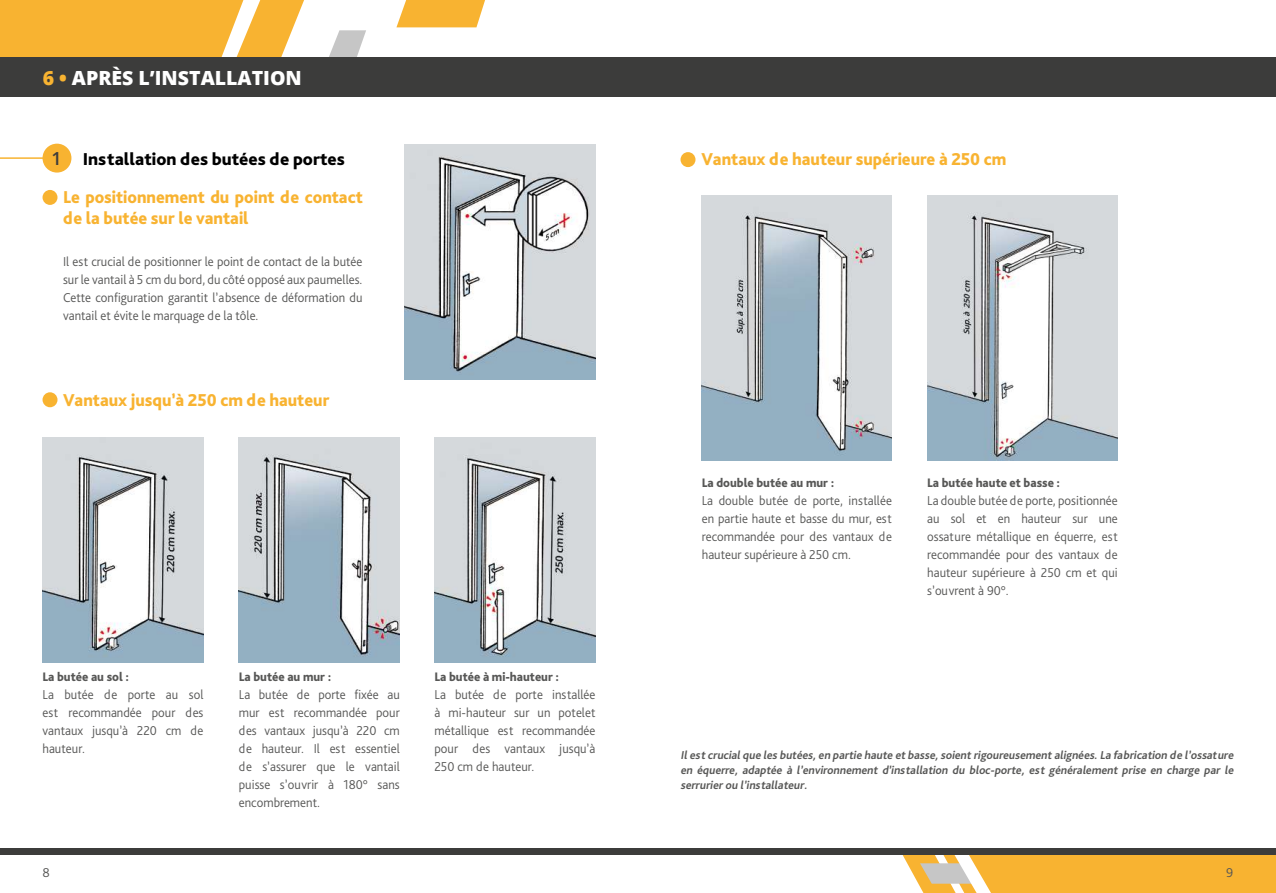
<style>
.page{position:relative;width:1276px;height:893px;background:#fff}
.page>*{position:absolute;margin:0;border:0;box-sizing:border-box;transform-origin:0 0}
.t1{font:800 19.5px "Open Sans";color:#fff}
.t2{font:800 18px/37.7px "Bliss Pro";color:#f8b331;scale:.95 1}
.t3{font:300 13.5px/18px "Bliss Pro";color:#575756;text-align:justify;scale:.95 1}
.t4{font:300 13.5px "Bliss Pro";color:#575756}
.t5{font:800 12.9px "Bliss Pro";color:#575756;scale:.95 1}
.t6{font:italic 700 12px/15px "Bliss Pro";color:#575756;text-align:justify}
.s1{color:#f8b331}
.s2{font-family:"Open Sans";font-weight:600;color:#3c3c3b}
.s3{color:#000}
</style>
<div class="page">
<img style="left:239px;top:438px;width:161px;height:225px">
<hr style="left:0;top:157px;width:58px;height:2px;background:#f8b331">
<div style="left:43px;top:144px;width:28px;height:29px;background:#f8b331;border-radius:50%"></div>
<img style="left:405px;top:145px;width:190px;height:235px">
<img style="left:701px;top:196px;width:191px;height:264px">
<img style="left:927px;top:196px;width:190px;height:264px">
<img style="left:43px;top:438px;width:160px;height:225px">
<img style="left:434px;top:438px;width:161px;height:225px">
<div style="left:43px;top:190px;width:14px;height:15px;background:#f8b331;border-radius:50%"></div>
<div style="left:680px;top:152px;width:15px;height:15px;background:#f8b331;border-radius:50%"></div>
<div style="left:43px;top:392px;width:14px;height:15px;background:#f8b331;border-radius:50%"></div>
<svg style="left:0;top:0;width:304px;height:57px;background:#f8b942"></svg>
<svg style="left:329px;top:30px;width:37px;height:27px"></svg>
<svg style="left:396px;top:0;width:89px;height:27px;background:#f8bb47"></svg>
<div style="left:0;top:57px;width:638px;height:40px;background:#3c3c3b"></div>
<div style="left:638px;top:57px;width:638px;height:40px;background:#3c3c3b"></div>
<svg style="left:902px;top:855px;width:374px;height:38px;background:#f5ba49"></svg>
<div style="left:0;top:848px;width:1276px;height:7px;background:#3c3c3b"></div>
<h1 class="t1" style="left:43px;top:63px;width:261px"><span class="s1">6 •</span> APRÈS L’INSTALLATION</h1>
<h2 class="t2" style="left:63px;top:140px;width:317px;text-indent:-12px"><span class="s2">1</span> <span class="s3">Installation des butées de portes<br></span>Le positionnement du point de contact</h2>
<h2 class="t2" style="left:63px;top:198px;width:197px">de la butée sur le vantail</h2>
<p class="t3" style="left:63px;top:253px;width:317px">Il est crucial de positionner le point de contact de la butée sur le vantail à 5 cm du bord, du côté opposé aux paumelles.<br>Cette configuration garantit l’absence de déformation du vantail et évite le marquage de la tôle.</p>
<h2 class="t2" style="left:63px;top:381px;width:282px">Vantaux jusqu’à 250 cm de hauteur</h2>
<p class="t5" style="left:43px;top:669px;width:92px">La butée au sol :</p>
<p class="t3" style="left:43px;top:685px;width:171px">La butée de porte au sol est recommandée pour des vantaux jusqu’à 220 cm de hauteur.</p>
<p class="t4" style="left:43px;top:864px;width:9px">8</p>
<p class="t5" style="left:239px;top:669px;width:99px">La butée au mur :</p>
<p class="t3" style="left:239px;top:685px;width:171px">La butée de porte fixée au mur est recommandée pour des vantaux jusqu’à 220 cm de hauteur. Il est essentiel de s’assurer que le vantail puisse s’ouvrir à 180° sans encombrement.</p>
<p class="t5" style="left:434px;top:669px;width:133px">La butée à mi-hauteur :</p>
<p class="t3" style="left:434px;top:685px;width:171px">La butée de porte installée à mi-hauteur sur un potelet métallique est recommandée pour des vantaux jusqu’à 250 cm de hauteur.</p>
<h2 class="t2" style="left:701px;top:140px;width:323px">Vantaux de hauteur supérieure à 250 cm</h2>
<p class="t5" style="left:702px;top:475px;width:141px">La double butée au mur :</p>
<p class="t3" style="left:702px;top:491px;width:202px">La double butée de porte, installée en partie haute et basse du mur, est recommandée pour des vantaux de hauteur supérieure à 250 cm.</p>
<p class="t5" style="left:927px;top:475px;width:141px">La butée haute et basse :</p>
<p class="t3" style="left:927px;top:491px;width:202px">La double butée de porte, positionnée au sol et en hauteur sur une ossature métallique en équerre, est recommandée pour des vantaux de hauteur supérieure à 250 cm et qui s’ouvrent à 90°.</p>
<p class="t6" style="left:680px;top:747px;width:557px">Ilest crucialque les butées,en partie haute et basse,soient rigoureusement alignées.La fabrication de l’ossature en équerre, adaptée à l’environnement d’installation du bloc-porte, est généralement prise en charge par le serrurier ou l’installateur.</p>
<p class="t4" style="left:1226px;top:864px;width:9px">9</p>
</div>
